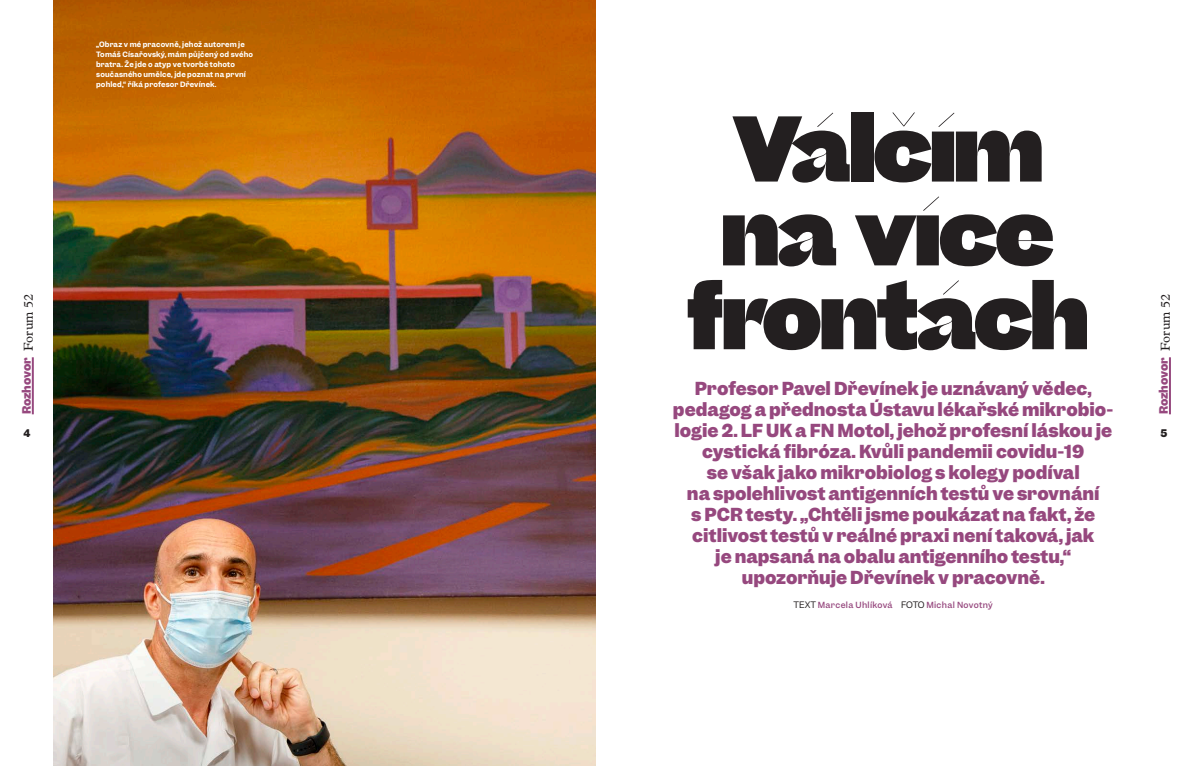
<style>
.page{position:relative;width:1191px;height:766px;background:#fff}
.page>*{position:absolute;margin:0;border:0;box-sizing:border-box;transform-origin:0 0}
.t1{font:900 89.2px/83.8px "Beatrice Display";color:#231f20;text-align:center}
.t2{font:700 17px/21px "Garnett";color:#96487e;text-align:center}
.t3{font:700 11px "Garnett";letter-spacing:-.01em;color:#96487e}
.t4{font:700 10px "Garnett";color:#231f20}
.t5{font:500 8px "Garnett";letter-spacing:.04em;color:#96487e}
.t6{font:600 7px/10px "Garnett";letter-spacing:.02em;color:#fff}
.s1{font-family:"Plantin Super";font-weight:400;font-size:13px;color:#231f20}
.s2{font-weight:400;font-size:8.5px;color:#231f20}
</style>
<div class="page">
<img style="left:54px;top:0;width:541px;height:765px">
<hr style="left:32px;top:357px;width:2px;height:57px;background:#96487e">
<hr style="left:1169px;top:357px;width:2px;height:57px;background:#96487e">
<p class="t6" style="left:96px;top:39px;width:158px">„Obraz v mé pracovně, jehož autorem je Tomáš Císařovský, mám půjčený od svého bratra. Že jde o atyp ve tvorbě tohoto současného umělce, jde poznat na první pohled,“ říká profesor Dřevínek.</p>
<p class="t3" style="left:19px;top:414px;width:122px;rotate:-90deg">Rozhovor <span class="s1">Forum 52</span></p>
<p class="t4" style="left:23px;top:426px;width:8px">4</p>
<h1 class="t1" style="left:687px;top:114px;width:402px">Válčím na více frontách</h1>
<p class="t2" style="left:673px;top:378px;width:442px">Profesor Pavel Dřevínek je uznávaný vědec, pedagog a přednosta Ústavu lékařské mikrobio&shy;logie 2. LF UK a FN Motol, jehož profesní láskou je cystická fibróza. Kvůli pandemii covidu-19<br>se však jako mikrobiolog s kolegy podíval<br>na spolehlivost antigenních testů ve srovnání<br>s PCR testy. „Chtěli jsme poukázat na fakt, že citlivost testů v reálné praxi není taková, jak<br>je napsaná na obalu antigenního testu,“ upozorňuje Dřevínek v pracovně.</p>
<p class="t5" style="left:793px;top:599px;width:201px"><span class="s2">TEXT</span> Marcela Uhlíková <span class="s2">FOTO</span> Michal Novotný</p>
<p class="t3" style="left:1156px;top:414px;width:122px;rotate:-90deg">Rozhovor <span class="s1">Forum 52</span></p>
<p class="t4" style="left:1160px;top:426px;width:8px">5</p>
</div>
